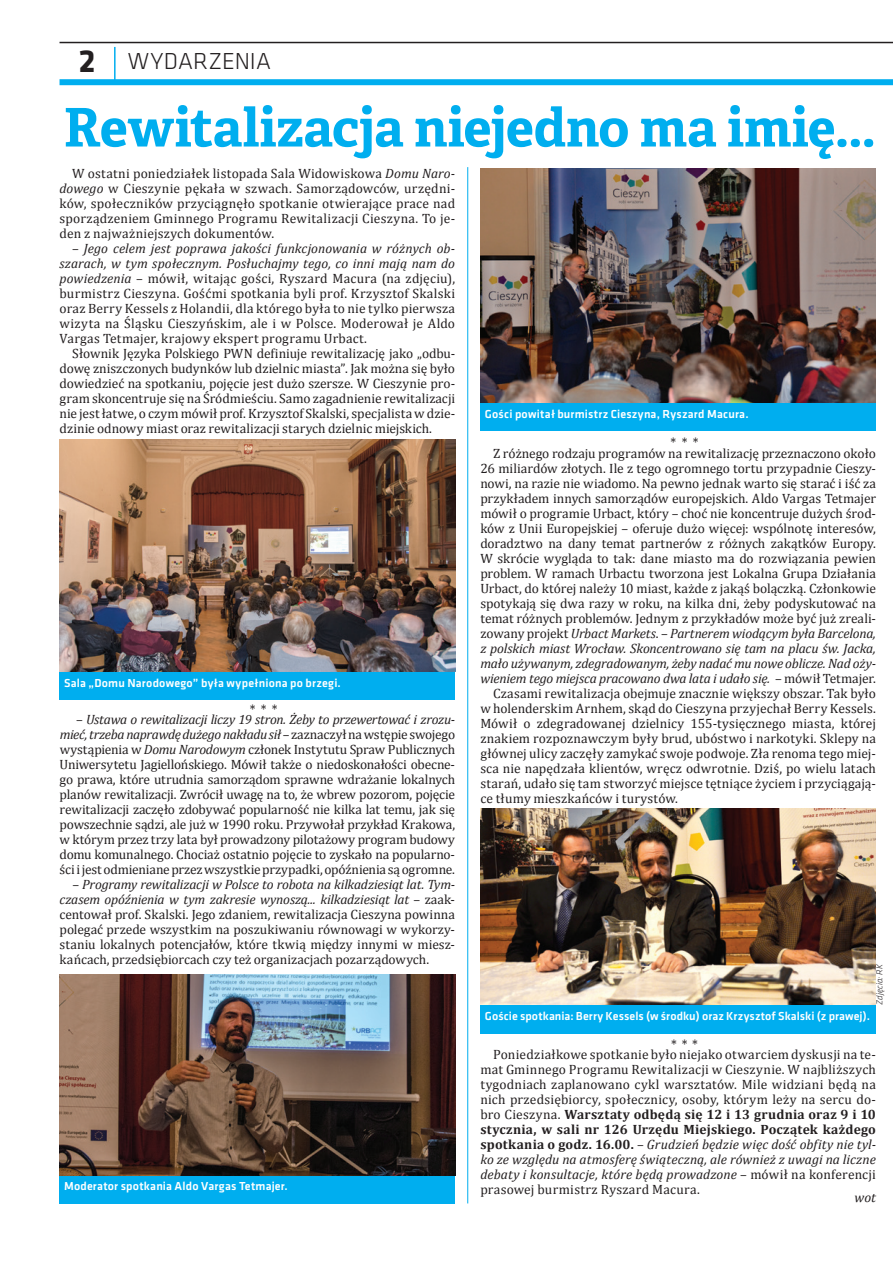
<style>
.page{position:relative;width:893px;height:1263px;background:#fff}
.page>*{position:absolute;margin:0;border:0;box-sizing:border-box;transform-origin:0 0}
.t1{font:700 53.25px "Adelle Basic";letter-spacing:-.01em;color:#00aeef}
.t2{font:300 24px "Klavika";letter-spacing:.005em;color:#231f20}
.t3{font:13.5px/15px "Cambria";color:#231f20;text-align:justify}
.t4{font:italic 13.5px "Cambria";letter-spacing:-.015em;color:#231f20}
.t5{font:13.5px/10.5px "Cambria";letter-spacing:.02em;color:#231f20;text-align:center}
.t6{font:500 12px "Klavika";letter-spacing:.015em;color:#fff}
.t7{font:italic 300 9px "Klavika";letter-spacing:.015em;color:#231f20}
.s1{font-weight:700;font-size:33px}
.s2{font-style:italic}
.s3{font-style:normal}
.s4{font-weight:700}
</style>
<div class="page">
<hr style="left:114px;top:47px;width:2px;height:35px;background:#00aeef">
<div style="left:60px;top:79px;width:833px;height:6px;background:#00aeef"></div>
<hr style="left:60px;top:42px;width:833px;height:1px;background:#231f20">
<img style="left:480px;top:808px;width:396px;height:197px">
<div style="left:60px;top:672px;width:395px;height:28px;background:#00aeef"></div>
<div style="left:480px;top:403px;width:396px;height:28px;background:#00aeef"></div>
<hr style="left:467px;top:167px;width:1px;height:1036px;background:#00aeef">
<img style="left:60px;top:440px;width:395px;height:232px">
<img style="left:480px;top:168px;width:396px;height:235px">
<div style="left:480px;top:1005px;width:396px;height:29px;background:#00aeef"></div>
<div style="left:60px;top:1175px;width:395px;height:28px;background:#00aeef"></div>
<img style="left:60px;top:975px;width:395px;height:200px">
<h2 class="t2" style="left:79px;top:46px;width:194px"><span class="s1">2</span> WYDARZENIA</h2>
<h1 class="t1" style="left:64px;top:94px;width:814px">Rewitalizacja niejedno ma imię...</h1>
<p class="t3" style="left:60px;top:165px;width:397px;text-indent:13px">W ostatni poniedziałek listopada Sala Widowiskowa <span class="s2">Domu Naro&shy;dowego</span> w Cieszynie pękała w szwach. Samorządowców, urzędni&shy;ków, społeczników przyciągnęło spotkanie otwierające prace nad sporządzeniem Gminnego Programu Rewitalizacji Cieszyna. To je&shy;den z najważniejszych dokumentów.</p>
<p class="t3" style="left:60px;top:240px;width:397px;text-indent:13px">– <span class="s2">Jego celem jest poprawa jakości funkcjonowania w różnych ob&shy;szarach, w tym społecznym. Posłuchajmy tego, co inni mają nam do powiedzenia</span> – mówił, witając gości, Ryszard Macura (na zdjęciu), burmistrz Cieszyna. Gośćmi spotkania byli prof. Krzysztof Skalski oraz Berry Kessels z Holandii, dla którego była to nie tylko pierwsza wizyta na Śląsku Cieszyńskim, ale i w Polsce. Moderował je Aldo Vargas Tetmajer, krajowy ekspert programu Urbact.</p>
<p class="t3" style="left:60px;top:345px;width:397px;text-indent:13px">Słownik Języka Polskiego PWN definiuje rewitalizację jako „odbu&shy;dowę zniszczonych budynków lub dzielnic miasta”. Jak można się było dowiedzieć na spotkaniu, pojęcie jest dużo szersze. W Cieszynie pro&shy;gram skoncentruje się na Śródmieściu. Samo zagadnienie rewitalizacji nie jest łatwe, o czym mówił prof. Krzysztof Skalski, specjalista wdzie&shy;dzinie odnowy miast oraz rewitalizacji starych dzielnic miejskich.</p>
<p class="t6" style="left:485px;top:406px;width:265px">Gości powitał burmistrz Cieszyna, Ryszard Macura.</p>
<p class="t6" style="left:64px;top:675px;width:278px">Sala „Domu Narodowego” była wypełniona po brzegi.</p>
<p class="t3" style="left:250px;top:702px;width:29px">* * *</p>
<p class="t3" style="left:60px;top:712px;width:397px;text-indent:16px">– <span class="s2">Ustawa o rewitalizacji liczy 19 stron. Żeby to przewertować i zrozu&shy;mieć, trzeba naprawdę dużego nakładu sił</span> – zaznaczył na wstępie swojego wystąpienia w <span class="s2">Domu Narodowym</span> członek Instytutu Spraw Publicznych Uniwersytetu Jagiellońskiego. Mówił także o niedoskonałości obecne&shy;go prawa, które utrudnia samorządom sprawne wdrażanie lokalnych planów rewitalizacji. Zwrócił uwagę na to, że wbrew pozorom, pojęcie rewitalizacji zaczęło zdobywać popularność nie kilka lat temu, jak się powszechnie sądzi, ale już w 1990 roku. Przywołał przykład Krakowa, w którym przez trzy lata był prowadzony pilotażowy program budowy domu komunalnego. Chociaż ostatnio pojęcie to zyskało na popularno&shy;ści i jest odmieniane przez wszystkie przypadki, opóźnienia są ogromne.</p>
<p class="t3" style="left:60px;top:877px;width:397px;text-indent:13px">– <span class="s2">Programy rewitalizacji w Polsce to robota na kilkadziesiąt lat. Tym&shy;czasem opóźnienia w tym zakresie wynoszą... kilkadziesiąt lat</span> – zaak&shy;centował prof. Skalski. Jego zdaniem, rewitalizacja Cieszyna powinna polegać przede wszystkim na poszukiwaniu równowagi w wykorzy&shy;staniu lokalnych potencjałów, które tkwią między innymi w miesz&shy;kańcach, przedsiębiorcach czy też organizacjach pozarządowych.</p>
<p class="t6" style="left:64px;top:1178px;width:225px">Moderator spotkania Aldo Vargas Tetmajer.</p>
<p class="t3" style="left:493px;top:437px;width:384px;line-height:10.5px;text-align:center">* * *<br>Z różnego rodzaju programów na rewitalizację przeznaczono około</p>
<p class="t3" style="left:480px;top:460px;width:397px">26 miliardów złotych. Ile z tego ogromnego tortu przypadnie Cieszy-</p>
<p class="t3" style="left:480px;top:475px;width:397px">nowi, na razie nie wiadomo. Na pewno jednak warto się starać i iść za</p>
<p class="t3" style="left:480px;top:490px;width:397px">przykładem innych samorządów europejskich. Aldo Vargas Tetmajer</p>
<p class="t3" style="left:480px;top:505px;width:397px">mówił o programie Urbact, który – choć nie koncentruje dużych środ-</p>
<p class="t3" style="left:480px;top:520px;width:397px">ków z Unii Europejskiej – oferuje dużo więcej: wspólnotę interesów,</p>
<p class="t3" style="left:480px;top:535px;width:397px">doradztwo na dany temat partnerów z różnych zakątków Europy.</p>
<p class="t3" style="left:480px;top:550px;width:397px">W skrócie wygląda to tak: dane miasto ma do rozwiązania pewien</p>
<p class="t3" style="left:480px;top:565px;width:397px">problem. W ramach Urbactu tworzona jest Lokalna Grupa Działania</p>
<p class="t3" style="left:480px;top:580px;width:397px">Urbact, do której należy 10 miast, każde z jakąś bolączką. Członkowie</p>
<p class="t3" style="left:480px;top:595px;width:397px">spotykają się dwa razy w roku, na kilka dni, żeby podyskutować na</p>
<p class="t3" style="left:480px;top:610px;width:397px">temat różnych problemów. Jednym z przykładów może być już zreali-</p>
<p class="t4" style="left:480px;top:625px;width:397px"><span class="s3">zowany projekt</span> Urbact Markets<span class="s3">. –</span> Partnerem wiodącym była Barcelona,</p>
<p class="t4" style="left:480px;top:640px;width:397px">z polskich miast Wrocław. Skoncentrowano się tam na placu św. Jacka,</p>
<p class="t4" style="left:480px;top:655px;width:397px">mało używanym, zdegradowanym, żeby nadać mu nowe oblicze. Nad oży-</p>
<p class="t4" style="left:480px;top:670px;width:397px">wieniem tego miejsca pracowano dwa lata i udało się. <span class="s3">– mówił Tetmajer.</span></p>
<p class="t3" style="left:493px;top:685px;width:384px">Czasami rewitalizacja obejmuje znacznie większy obszar. Tak było</p>
<p class="t3" style="left:480px;top:700px;width:397px">w holenderskim Arnhem, skąd do Cieszyna przyjechał Berry Kessels.</p>
<p class="t3" style="left:480px;top:715px;width:397px">Mówił o zdegradowanej dzielnicy 155-tysięcznego miasta, której</p>
<p class="t3" style="left:480px;top:730px;width:397px">znakiem rozpoznawczym były brud, ubóstwo i narkotyki. Sklepy na</p>
<p class="t3" style="left:480px;top:745px;width:397px">głównej ulicy zaczęły zamykać swoje podwoje. Zła renoma tego miej-</p>
<p class="t3" style="left:480px;top:760px;width:397px">sca nie napędzała klientów, wręcz odwrotnie. Dziś, po wielu latach</p>
<p class="t3" style="left:480px;top:775px;width:397px">starań, udało się tam stworzyć miejsce tętniące życiem i przyciągają-</p>
<p class="t3" style="left:480px;top:790px;width:199px">ce tłumy mieszkańców i turystów.</p>
<p class="t7" style="left:874px;top:1005px;width:43px;rotate:-90deg">Zdjęcia: RK</p>
<p class="t6" style="left:485px;top:1008px;width:387px">Goście spotkania: Berry Kessels (w środku) oraz Krzysztof Skalski (z prawej).</p>
<p class="t5" style="left:493px;top:1039px;width:384px">* * *<br>Poniedziałkowe spotkanie było niejako otwarciem dyskusji na te-</p>
<p class="t3" style="left:480px;top:1062px;width:397px">mat Gminnego Programu Rewitalizacji w Cieszynie. W najbliższych tygodniach zaplanowano cykl warsztatów. Mile widziani będą na nich przedsiębiorcy, społecznicy, osoby, którym leży na sercu do&shy;bro Cieszyna. <span class="s4">Warsztaty odbędą się 12 i 13 grudnia oraz 9 i 10 stycznia, w sali nr 126 Urzędu Miejskiego. Początek każdego spotkania o godz. 16.00.</span> – <span class="s2">Grudzień będzie więc dość obfity nie tyl&shy;ko ze względu na atmosferę świąteczną, ale również z uwagi na liczne debaty i konsultacje, które będą prowadzone</span> – mówił na konferencji prasowej burmistrz Ryszard Macura.</p>
<p class="t4" style="left:855px;top:1189px;width:23px">wot</p>
</div>
